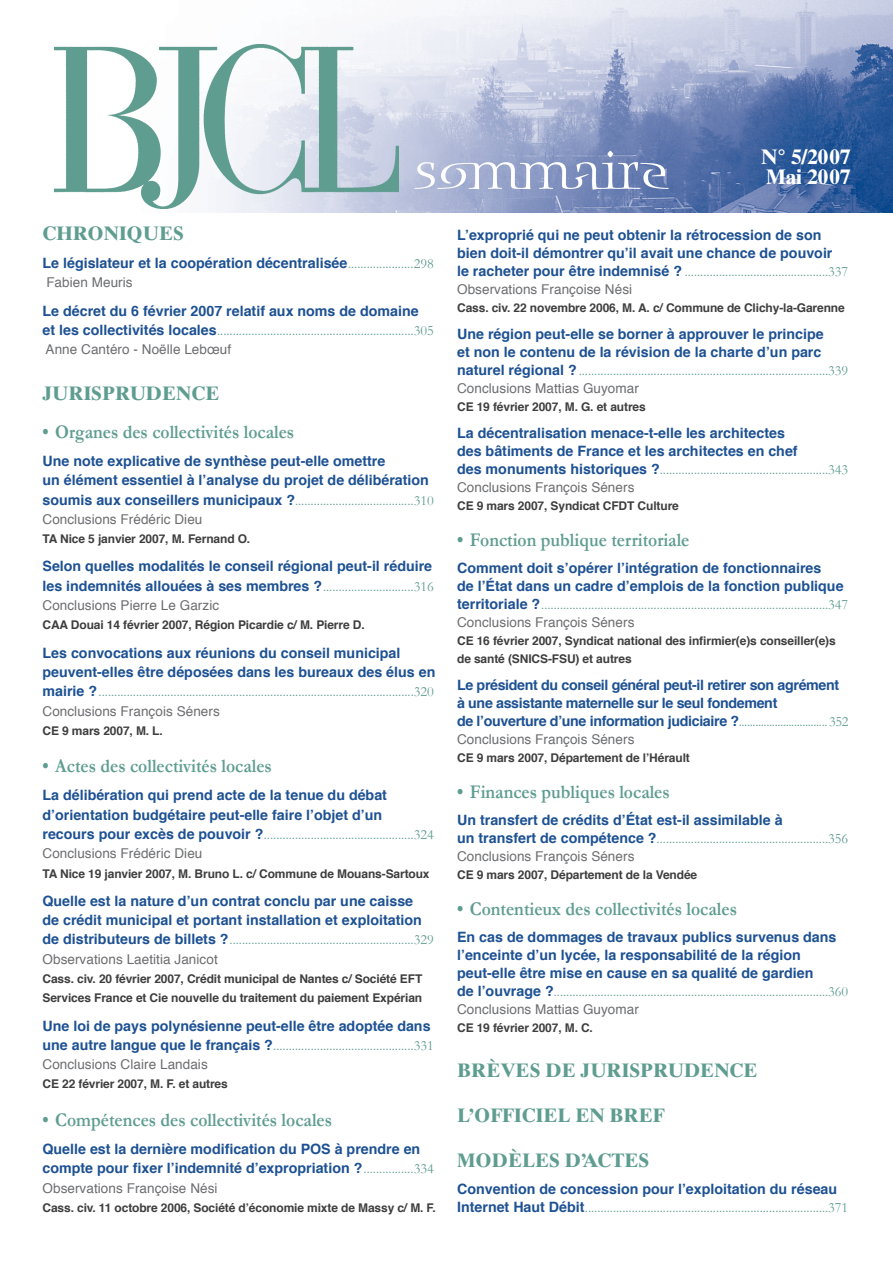
<style>
.page{position:relative;width:893px;height:1263px;background:#fff}
.page>*{position:absolute;margin:0;border:0;box-sizing:border-box;transform-origin:0 0}
.t1{font:55.2px "Blue Island Std";color:#fff}
.t2{font:700 21px/20.1px "Times Ten LT Std";color:#fff}
.t3{font:700 19.5px "Garamond";color:#5f9d91;scale:.9 1}
.t4{font:700 19.5px "Times Ten LT Std";color:#5f9d91}
.t5{font:700 14.25px/19.4px "Helvetica";color:#1d5193}
.t6{font:14.25px "Garamond";color:#5f9d91}
.t7{font:700 14.25px/18px "Helvetica";letter-spacing:-.025em;color:#1d5193}
.t8{font:13.5px "Helvetica";letter-spacing:.005em;color:#6c6d70}
.t9{font:700 12px/19.4px "Helvetica";letter-spacing:-.01em;color:#3e3e3f}
.s1{font-family:"Garamond";font-weight:400;color:#5f9d91}
.s2{font-family:"Helvetica";font-weight:700;color:#1d5193}
</style>
<div class="page">
<img style="left:156px;top:0;width:737px;height:213px">
<img style="left:55px;top:45px;width:344px;height:163px">
<h1 class="t1" style="left:415px;top:138px;width:255px">sommaire</h1>
<h2 class="t2" style="left:761px;top:146px;width:91px">N° 5/2007<br>MAI 2007</h2>
<h3 class="t4" style="left:43px;top:221px;width:143px">CHRONIQUES</h3>
<p class="t5" style="left:43px;top:253px;width:393px">Le législateur et la coopération décentralisée<span class="s1">.....................298</span></p>
<p class="t8" style="left:46px;top:272px;width:88px">Fabien Meuris</p>
<p class="t5" style="left:43px;top:301px;width:378px">Le décret du 6 février 2007 relatif aux noms de domaine</p>
<p class="t6" style="left:43px;top:322px;width:393px"><span class="s2">et les collectivités locales</span>...............................................................305</p>
<p class="t8" style="left:46px;top:339px;width:187px">Anne Cantéro - Noëlle Lebœuf</p>
<h3 class="t4" style="left:43px;top:382px;width:179px">JURISPRUDENCE</h3>
<h3 class="t3" style="left:43px;top:420px;width:281px">• Organes des collectivités locales</h3>
<p class="t5" style="left:43px;top:451px;width:388px">Une note explicative de synthèse peut-elle omettre<br>un élément essentiel à l’analyse du projet de délibération</p>
<p class="t6" style="left:43px;top:491px;width:393px"><span class="s2">soumis aux conseillers municipaux ?</span>......................................310</p>
<p class="t8" style="left:43px;top:509px;width:161px">Conclusions Frédéric Dieu</p>
<p class="t9" style="left:43px;top:529px;width:209px">TA Nice 5 janvier 2007, M. Fernand O.</p>
<p class="t5" style="left:43px;top:557px;width:393px">Selon quelles modalités le conseil régional peut-il réduire les indemnités allouées à ses membres ?<span class="s1">.............................316</span></p>
<p class="t8" style="left:43px;top:595px;width:178px">Conclusions Pierre Le Garzic</p>
<p class="t9" style="left:43px;top:616px;width:324px">CAA Douai 14 février 2007, Région Picardie c/ M. Pierre D.</p>
<p class="t5" style="left:43px;top:643px;width:394px">Les convocations aux réunions du conseil municipal peuvent-elles être déposées dans les bureaux des élus en</p>
<p class="t6" style="left:43px;top:683px;width:393px"><span class="s2">mairie ?</span>.....................................................................................................320</p>
<p class="t8" style="left:43px;top:700px;width:179px">Conclusions François Séners</p>
<p class="t9" style="left:43px;top:721px;width:122px">CE 9 mars 2007, M. L.</p>
<h3 class="t3" style="left:43px;top:754px;width:256px">• Actes des collectivités locales</h3>
<p class="t5" style="left:43px;top:786px;width:346px">La délibération qui prend acte de la tenue du débat d’orientation budgétaire peut-elle faire l’objet d’un</p>
<p class="t6" style="left:43px;top:826px;width:393px"><span class="s2">recours pour excès de pouvoir ?</span>................................................324</p>
<p class="t8" style="left:43px;top:843px;width:161px">Conclusions Frédéric Dieu</p>
<p class="t9" style="left:43px;top:864px;width:389px">TA Nice 19 janvier 2007, M. Bruno L. c/ Commune de Mouans-Sartoux</p>
<p class="t5" style="left:43px;top:891px;width:381px">Quelle est la nature d’un contrat conclu par une caisse de crédit municipal et portant installation et exploitation</p>
<p class="t6" style="left:43px;top:931px;width:393px"><span class="s2">de distributeurs de billets ?</span>...........................................................329</p>
<p class="t8" style="left:43px;top:948px;width:177px">Observations Laetitia Janicot</p>
<p class="t9" style="left:43px;top:969px;width:381px">Cass. civ. 20 février 2007, Crédit municipal de Nantes c/ Société EFT<br>Services France et Cie nouvelle du traitement du paiement Expérian</p>
<p class="t5" style="left:43px;top:1016px;width:390px">Une loi de pays polynésienne peut-elle être adoptée dans</p>
<p class="t6" style="left:43px;top:1037px;width:393px"><span class="s2">une autre langue que le français ?</span>.............................................331</p>
<p class="t8" style="left:43px;top:1054px;width:167px">Conclusions Claire Landais</p>
<p class="t9" style="left:43px;top:1075px;width:187px">CE 22 février 2007, M. F. et autres</p>
<h3 class="t3" style="left:43px;top:1108px;width:323px">• Compétences des collectivités locales</h3>
<p class="t5" style="left:43px;top:1139px;width:393px">Quelle est la dernière modification du POS à prendre en compte pour fixer l’indemnité d’expropriation ?<span class="s1">................334</span></p>
<p class="t8" style="left:43px;top:1177px;width:177px">Observations Françoise Nési</p>
<p class="t9" style="left:43px;top:1198px;width:395px">Cass. civ. 11 octobre 2006, Société d’économie mixte de Massy c/ M. F.</p>
<p class="t5" style="left:457px;top:226px;width:377px;line-height:18px">L’exproprié qui ne peut obtenir la rétrocession de son bien doit-il démontrer qu’il avait une chance de pouvoir</p>
<p class="t6" style="left:457px;top:263px;width:393px"><span class="s2">le racheter pour être indemnisé ?</span> ..............................................337</p>
<p class="t8" style="left:457px;top:278px;width:177px">Observations Françoise Nési</p>
<p class="t9" style="left:457px;top:298px;width:389px">Cass. civ. 22 novembre 2006, M. A. c/ Commune de Clichy-la-Garenne</p>
<p class="t5" style="left:457px;top:325px;width:368px;line-height:18px">Une région peut-elle se borner à approuver le principe et non le contenu de la révision de la charte d’un parc</p>
<p class="t6" style="left:457px;top:362px;width:393px"><span class="s2">naturel régional ?</span>................................................................................339</p>
<p class="t8" style="left:457px;top:377px;width:183px">Conclusions Mattias Guyomar</p>
<p class="t9" style="left:457px;top:397px;width:190px">CE 19 février 2007, M. G. et autres</p>
<p class="t5" style="left:457px;top:424px;width:342px;line-height:18px">La décentralisation menace-t-elle les architectes des bâtiments de France et les architectes en chef</p>
<p class="t6" style="left:457px;top:461px;width:393px"><span class="s2">des monuments historiques ?</span>......................................................343</p>
<p class="t8" style="left:457px;top:476px;width:179px">Conclusions François Séners</p>
<p class="t9" style="left:457px;top:496px;width:223px">CE 9 mars 2007, Syndicat CFDT Culture</p>
<h3 class="t3" style="left:457px;top:528px;width:260px">• Fonction publique territoriale</h3>
<p class="t5" style="left:457px;top:559px;width:388px;line-height:18px">Comment doit s’opérer l’intégration de fonctionnaires<br>de l’État dans un cadre d’emplois de la fonction publique</p>
<p class="t6" style="left:457px;top:596px;width:393px"><span class="s2">territoriale ?</span>............................................................................................347</p>
<p class="t8" style="left:457px;top:611px;width:179px">Conclusions François Séners</p>
<p class="t9" style="left:457px;top:632px;width:380px;line-height:18px">CE 16 février 2007, Syndicat national des infirmier(e)s conseiller(e)s de santé (SNICS-FSU) et autres</p>
<p class="t7" style="left:457px;top:676px;width:393px">Le président du conseil général peut-il retirer son agrément à une assistante maternelle sur le seul fondement<br>de l’ouverture d’une information judiciaire ?<span class="s1">................................352</span></p>
<p class="t8" style="left:457px;top:728px;width:179px">Conclusions François Séners</p>
<p class="t9" style="left:457px;top:748px;width:234px">CE 9 mars 2007, Département de l’Hérault</p>
<h3 class="t3" style="left:457px;top:780px;width:238px">• Finances publiques locales</h3>
<p class="t5" style="left:457px;top:810px;width:327px">Un transfert de crédits d’État est-il assimilable à</p>
<p class="t6" style="left:457px;top:830px;width:393px"><span class="s2">un transfert de compétence ?</span>.......................................................356</p>
<p class="t8" style="left:457px;top:845px;width:179px">Conclusions François Séners</p>
<p class="t9" style="left:457px;top:865px;width:242px">CE 9 mars 2007, Département de la Vendée</p>
<h3 class="t3" style="left:457px;top:897px;width:312px">• Contentieux des collectivités locales</h3>
<p class="t5" style="left:457px;top:928px;width:381px;line-height:18px">En cas de dommages de travaux publics survenus dans l’enceinte d’un lycée, la responsabilité de la région peut-elle être mise en cause en sa qualité de gardien</p>
<p class="t6" style="left:457px;top:983px;width:393px"><span class="s2">de l’ouvrage ?</span>........................................................................................360</p>
<p class="t8" style="left:457px;top:998px;width:183px">Conclusions Mattias Guyomar</p>
<p class="t9" style="left:457px;top:1018px;width:137px">CE 19 février 2007, M. C.</p>
<h3 class="t4" style="left:457px;top:1058px;width:302px">BRÈVES DE JURISPRUDENCE</h3>
<h3 class="t4" style="left:457px;top:1103px;width:209px">L’OFFICIEL EN BREF</h3>
<h3 class="t4" style="left:457px;top:1148px;width:194px">MODÈLES D’ACTES</h3>
<p class="t5" style="left:457px;top:1179px;width:382px">Convention de concession pour l’exploitation du réseau</p>
<p class="t6" style="left:457px;top:1199px;width:393px"><span class="s2">Internet Haut Débit</span>..............................................................................371</p>
</div>
